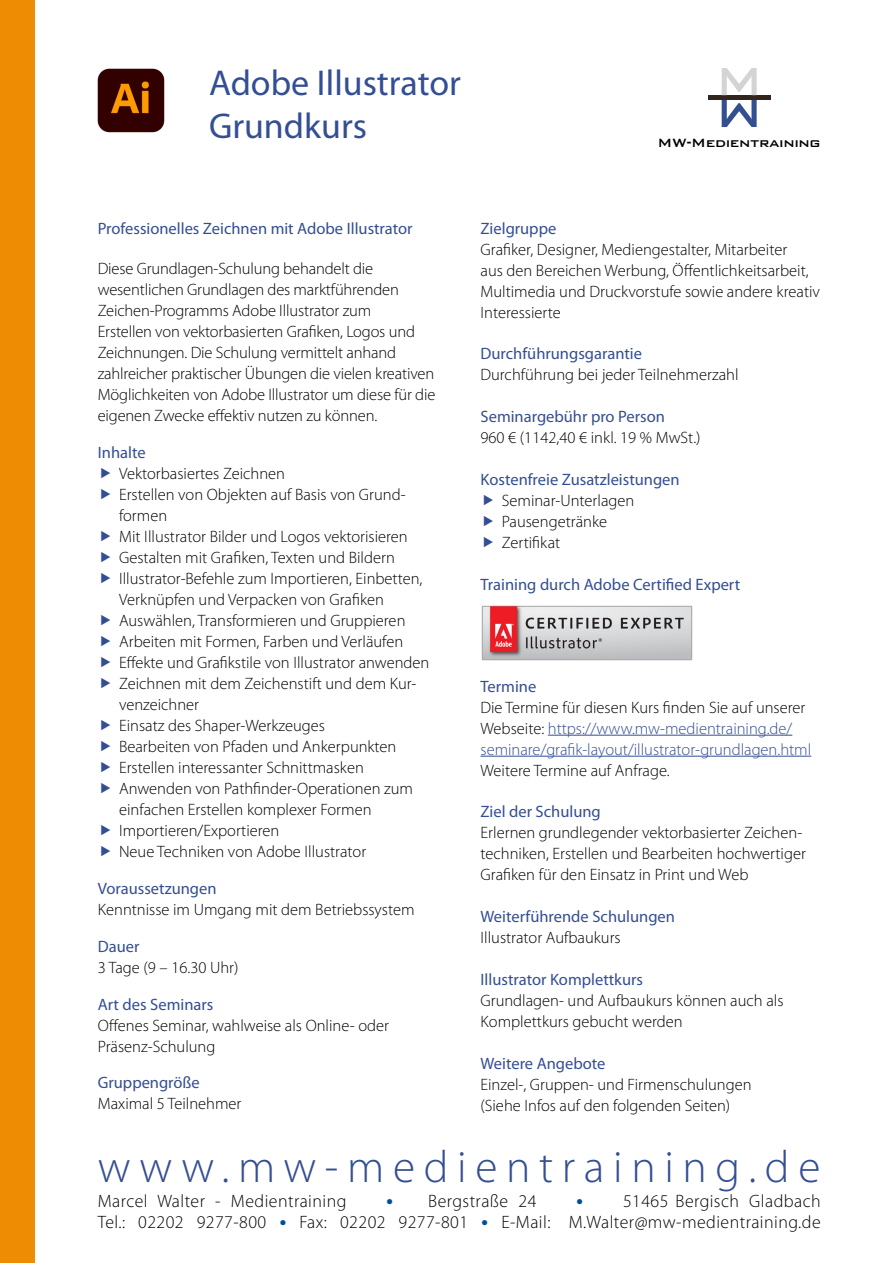
<style>
.page{position:relative;width:893px;height:1263px;background:#fff}
.page>*{position:absolute;margin:0;border:0;box-sizing:border-box;transform-origin:0 0}
.t1{font:300 45.45px "Myriad Pro";letter-spacing:.19em;color:#334e93}
.Überschrift1{font:36px/43.2px "Myriad Pro";color:#334e93}
.t2{font:300 18px/21px "Myriad Pro";letter-spacing:.025em;color:#000;text-align:right}
.Fließtext{font:300 16.5px/21px "Myriad Pro";color:#000}
.Überschrift2{font:16.5px "Myriad Pro";color:#334e93}
.Fließtext-2{font:300 16.5px/21px "Myriad Pro";color:#334e93}
.Überschrift2_links{font:16.5px "Myriad Pro";color:#334e93}
.Adresse{font:500 16.05px "Bank Gothic BT";letter-spacing:-.025em;color:#000}
.s1{color:#000}
.s2{font-family:"Arial";font-weight:700;font-size:12px;color:#004e9c}
</style>
<div class="page">
<hr style="left:548px;top:735px;width:244px;height:1px;background:#334e93">
<hr style="left:480px;top:756px;width:331px;height:1px;background:#334e93">
<img style="left:481px;top:605px;width:212px;height:56px">
<img style="left:98px;top:68px;width:66px;height:65px">
<div style="left:708px;top:95px;width:62px;height:5px;background:#32261c"></div>
<svg style="left:722px;top:68px;width:35px;height:59px"></svg>
<div style="left:0;top:0;width:34px;height:1263px;background:#ee8d04"></div>
<p class="Überschrift1" style="left:209px;top:61px;width:253px">Adobe Illustrator<br>Grundkurs</p>
<p class="Adresse" style="left:658px;top:134px;width:165px">MW-Medientraining</p>
<p class="Überschrift2_links" style="left:98px;top:218px;width:316px">Professionelles Zeichnen mit Adobe Illustrator</p>
<p class="Fließtext" style="left:98px;top:258px;width:339px">Diese Grundlagen-Schulung behandelt die wesentlichen Grundlagen des marktführenden Zeichen-Programms Adobe Illustrator zum<br>Erstellen von vektorbasierten Grafiken, Logos und Zeichnungen. Die Schulung vermittelt anhand zahlreicher praktischer Übungen die vielen kreativen Möglichkeiten von Adobe Illustrator um diese für die eigenen Zwecke effektiv nutzen zu können.</p>
<p class="Überschrift2_links" style="left:98px;top:442px;width:49px">Inhalte</p>
<p class="Fließtext" style="left:119px;top:463px;width:168px">Vektorbasiertes Zeichnen</p>
<p class="Fließtext" style="left:119px;top:484px;width:288px">Erstellen von Objekten auf Basis von Grund&shy;formen</p>
<p class="Fließtext" style="left:119px;top:526px;width:290px">Mit Illustrator Bilder und Logos vektorisieren</p>
<p class="Fließtext" style="left:119px;top:547px;width:277px">Gestalten mit Grafiken, Texten und Bildern</p>
<p class="Fließtext" style="left:119px;top:568px;width:305px">Illustrator-Befehle zum Importieren, Einbetten,<br>Verknüpfen und Verpacken von Grafiken</p>
<p class="Fließtext" style="left:119px;top:610px;width:288px">Auswählen, Transformieren und Gruppieren</p>
<p class="Fließtext" style="left:119px;top:631px;width:286px">Arbeiten mit Formen, Farben und Verläufen</p>
<p class="Fließtext" style="left:119px;top:652px;width:312px">Effekte und Grafikstile von Illustrator anwenden</p>
<p class="Fließtext" style="left:119px;top:673px;width:299px">Zeichnen mit dem Zeichenstift und dem Kur&shy;venzeichner</p>
<p class="Fließtext" style="left:119px;top:715px;width:207px">Einsatz des Shaper-Werkzeuges</p>
<p class="Fließtext" style="left:119px;top:736px;width:279px">Bearbeiten von Pfaden und Ankerpunkten</p>
<p class="Fließtext" style="left:119px;top:757px;width:246px">Erstellen interessanter Schnittmasken</p>
<p class="Fließtext" style="left:119px;top:778px;width:296px">Anwenden von Pathfinder-Operationen zum einfachen Erstellen komplexer Formen</p>
<p class="Fließtext" style="left:119px;top:820px;width:162px">Importieren/Exportieren</p>
<p class="Fließtext" style="left:119px;top:841px;width:249px">Neue Techniken von Adobe Illustrator</p>
<p class="Überschrift2_links" style="left:98px;top:878px;width:120px">Voraussetzungen</p>
<p class="Fließtext" style="left:98px;top:899px;width:318px">Kenntnisse im Umgang mit dem Betriebssystem</p>
<p class="Überschrift2_links" style="left:98px;top:936px;width:43px">Dauer</p>
<p class="Fließtext" style="left:98px;top:957px;width:142px">3 Tage (9 – 16.30 Uhr)</p>
<p class="Überschrift2_links" style="left:98px;top:994px;width:117px">Art des Seminars</p>
<p class="Fließtext" style="left:98px;top:1014px;width:293px">Offenes Seminar, wahlweise als Online- oder<br>Präsenz-Schulung</p>
<p class="Überschrift2_links" style="left:98px;top:1073px;width:104px">Gruppengröße</p>
<p class="Fließtext" style="left:98px;top:1093px;width:145px">Maximal 5 Teilnehmer</p>
<p class="Überschrift2" style="left:480px;top:218px;width:77px">Zielgruppe</p>
<p class="Fließtext" style="left:480px;top:238px;width:341px">Grafiker, Designer, Mediengestalter, Mitarbeiter<br>aus den Bereichen Werbung, Öffentlichkeitsarbeit, Multimedia und Druckvorstufe sowie andere kreativ Interessierte</p>
<p class="Überschrift2" style="left:480px;top:344px;width:163px">Durchführungsgarantie</p>
<p class="Fließtext" style="left:480px;top:364px;width:260px">Durchführung bei jeder Teilnehmerzahl</p>
<p class="Überschrift2" style="left:480px;top:407px;width:186px">Seminargebühr pro Person</p>
<p class="Fließtext" style="left:480px;top:427px;width:222px">960 € (1142,40 € inkl. 19 % MwSt.)</p>
<p class="Überschrift2" style="left:480px;top:470px;width:201px">Kostenfreie Zusatzleistungen</p>
<p class="Fließtext" style="left:502px;top:490px;width:134px">Seminar-Unterlagen</p>
<p class="Fließtext" style="left:502px;top:511px;width:107px">Pausengetränke</p>
<p class="Fließtext" style="left:502px;top:532px;width:60px">Zertifikat</p>
<p class="Überschrift2" style="left:480px;top:574px;width:261px">Training durch Adobe Certified Expert</p>
<p class="Überschrift2" style="left:480px;top:676px;width:57px">Termine</p>
<p class="Fließtext-2" style="left:480px;top:696px;width:332px"><span class="s1">Die Termine für diesen Kurs finden Sie auf unserer<br>Webseite:</span> https://www.mw-medientraining.de/ seminare/grafik-layout/illustrator-grundlagen.html</p>
<p class="Fließtext" style="left:480px;top:759px;width:191px">Weitere Termine auf Anfrage.</p>
<p class="Überschrift2" style="left:480px;top:802px;width:122px">Ziel der Schulung</p>
<p class="Fließtext" style="left:480px;top:822px;width:327px">Erlernen grundlegender vektorbasierter Zeichen&shy;techniken, Erstellen und Bearbeiten hochwertiger<br>Grafiken für den Einsatz in Print und Web</p>
<p class="Überschrift2" style="left:480px;top:907px;width:196px">Weiterführende Schulungen</p>
<p class="Fließtext" style="left:480px;top:927px;width:142px">Illustrator Aufbaukurs</p>
<p class="Überschrift2" style="left:480px;top:969px;width:164px">Illustrator Komplettkurs</p>
<p class="Fließtext" style="left:480px;top:990px;width:305px">Grundlagen- und Aufbaukurs können auch als<br>Komplettkurs gebucht werden</p>
<p class="Überschrift2" style="left:480px;top:1053px;width:126px">Weitere Angebote</p>
<p class="Fließtext" style="left:480px;top:1074px;width:273px">Einzel-, Gruppen- und Firmenschulungen (Siehe Infos auf den folgenden Seiten)</p>
<h1 class="t1" style="left:98px;top:1139px;width:724px">www.mw-medientraining.de</h1>
<p class="t2" style="left:98px;top:1190px;width:250px">Marcel Walter - Medientraining</p>
<p class="t2" style="left:386px;top:1190px;width:152px"><span class="s2">●</span> Bergstraße 24</p>
<p class="t2" style="left:98px;top:1190px;width:724px"><span class="s2">●</span> 51465 Bergisch Gladbach<br>Tel.: 02202 9277-800 <span class="s2">●</span> Fax: 02202 9277-801 <span class="s2">●</span> E-Mail: M.Walter@mw-medientraining.de</p>
</div>
